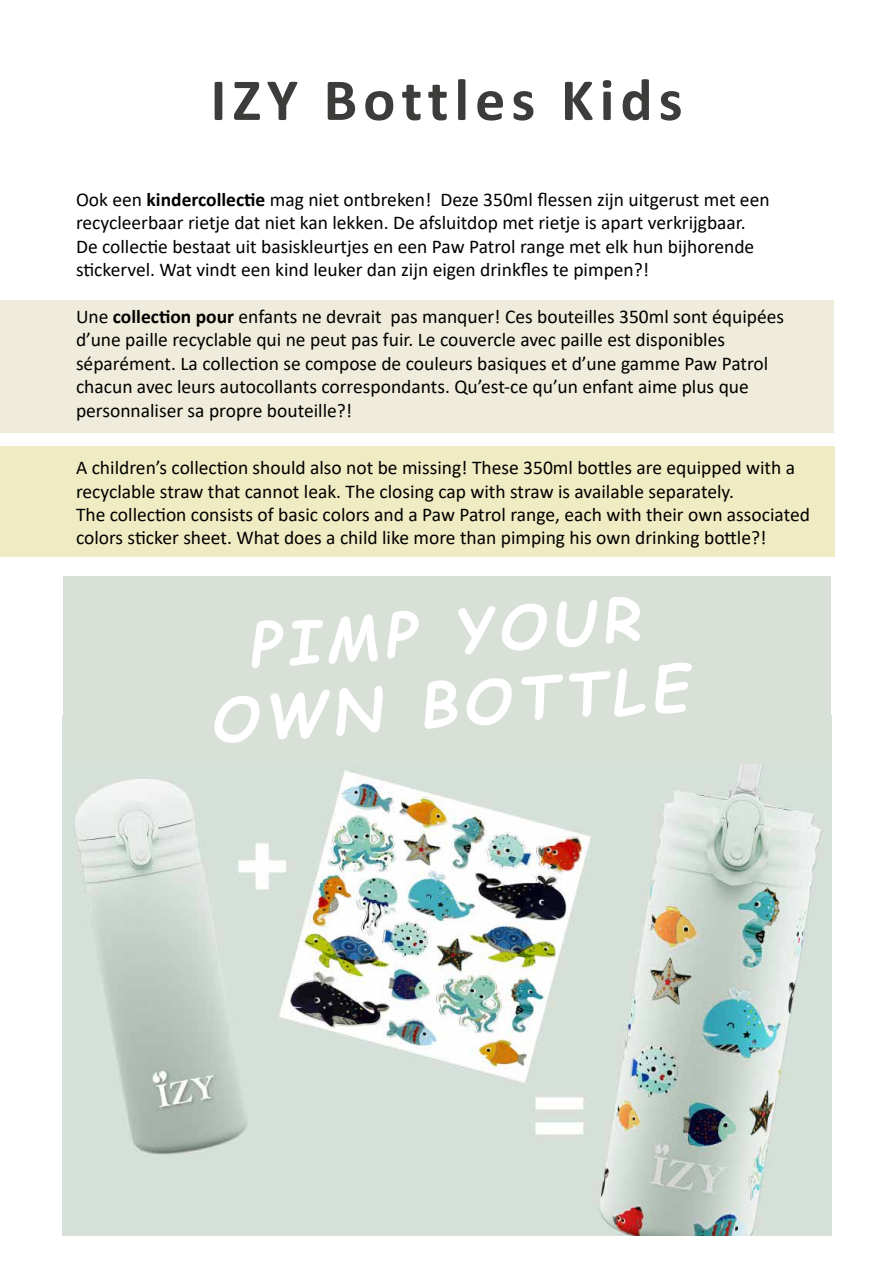
<style>
.page{position:relative;width:893px;height:1263px;background:#fff}
.page>*{position:absolute;margin:0;border:0;box-sizing:border-box;transform-origin:0 0}
.t1{font:italic 700 60px/72px "Comic Sans MS";color:#fff;text-align:center}
.t2{font:700 60px "Calibri";letter-spacing:.1em;color:#3c3c3b}
.t3{font:19.5px/23.4px "Calibri";color:#000}
.s1{font-weight:700}
</style>
<div class="page">
<div style="left:0;top:300px;width:834px;height:132px;background:#efecdb"></div>
<div style="left:0;top:446px;width:834px;height:111px;background:#efebc2"></div>
<img style="left:63px;top:715px;width:768px;height:521px">
<div style="left:64px;top:576px;width:767px;height:188px;background:#d8e0d8"></div>
<h1 class="t2" style="left:210px;top:58px;width:474px">IZY Bottles Kids</h1>
<p class="t3" style="left:76px;top:187px;width:695px">Ook een <span class="s1">kindercollectie</span> mag niet ontbreken! Deze 350ml flessen zijn uitgerust met een recycleerbaar rietje dat niet kan lekken. De afsluitdop met rietje is apart verkrijgbaar.<br>De collectie bestaat uit basiskleurtjes en een Paw Patrol range met elk hun bijhorende stickervel. Wat vindt een kind leuker dan zijn eigen drinkfles te pimpen?!</p>
<p class="t3" style="left:76px;top:304px;width:710px">Une <span class="s1">collection pour</span> enfants ne devrait pas manquer! Ces bouteilles 350ml sont équipées d’une paille recyclable qui ne peut pas fuir. Le couvercle avec paille est disponibles séparément. La collection se compose de couleurs basiques et d’une gamme Paw Patrol chacun avec leurs autocollants correspondants. Qu’est-ce qu’un enfant aime plus que personnaliser sa propre bouteille?!</p>
<p class="t3" style="left:76px;top:456px;width:735px">A children’s collection should also not be missing! These 350ml bottles are equipped with a recyclable straw that cannot leak. The closing cap with straw is available separately.<br>The collection consists of basic colors and a Paw Patrol range, each with their own associated colors sticker sheet. What does a child like more than pimping his own drinking bottle?!</p>
<h1 class="t1" style="left:202px;top:611px;width:480px;rotate:-4deg">PIMP YOUR<br>OWN BOTTLE</h1>
</div>
